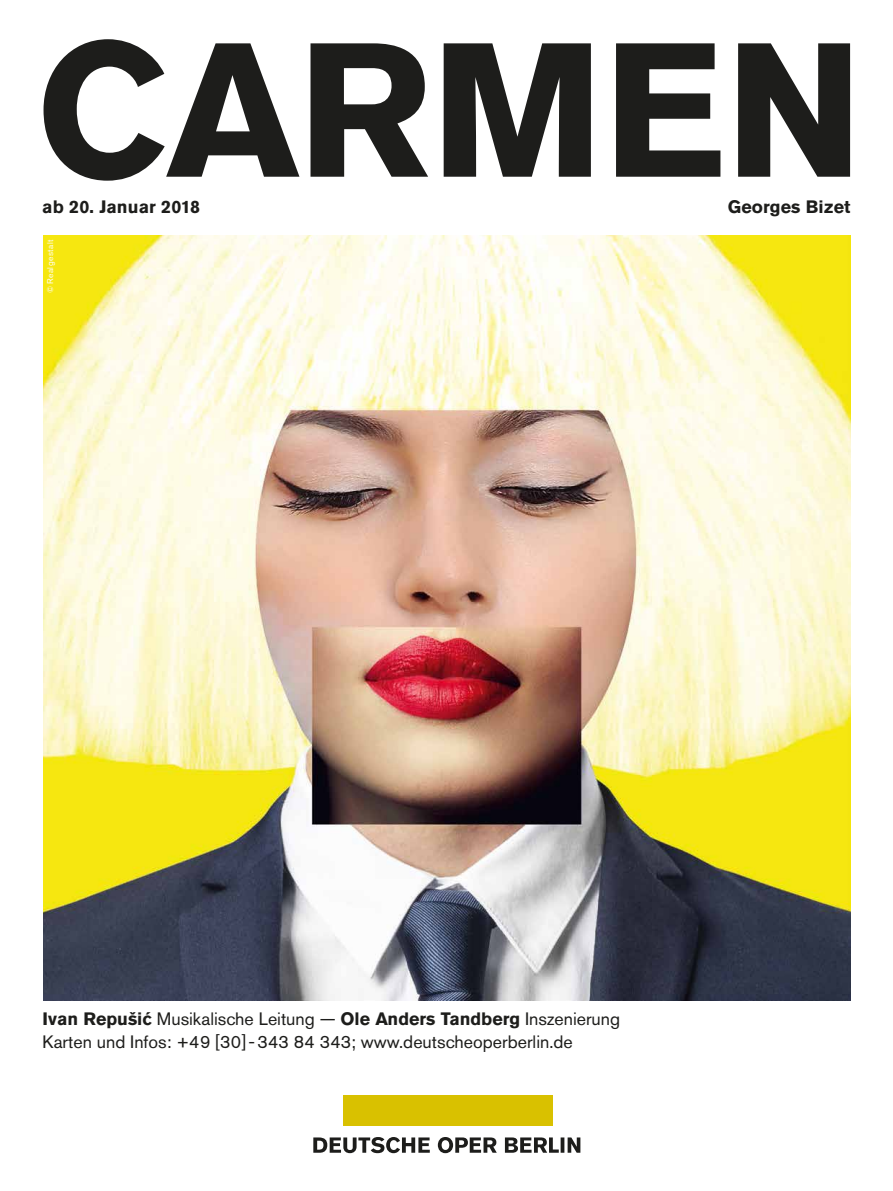
<style>
.page{position:relative;width:893px;height:1191px;background:#fff}
.page>*{position:absolute;margin:0;border:0;box-sizing:border-box;transform-origin:0 0}
.t1{font:700 188.85px "Akzidenz Grotesk Pro";letter-spacing:-.005em;color:#1d1d1b}
.t2{font:17.85px/23.2px "Akzidenz Grotesk Pro";color:#1d1d1b}
.t3{font:700 17.85px "Akzidenz Grotesk Pro";letter-spacing:.005em;color:#1d1d1b}
.t4{font:8.4px "Akzidenz Grotesk Pro";letter-spacing:.05em;color:#fff}
.s1{font-weight:700}
</style>
<div class="page">
<svg style="left:313px;top:1137px;width:267px;height:16px"></svg>
<div style="left:343px;top:1095px;width:210px;height:31px;background:#d9c100"></div>
<img style="left:43px;top:235px;width:808px;height:765px">
<h1 class="t1" style="left:36px;top:-12px;width:828px">CARMEN</h1>
<p class="t3" style="left:42px;top:195px;width:159px">ab 20. Januar 2018</p>
<p class="t4" style="left:45px;top:293px;width:55px;rotate:-90deg">© Realgestalt</p>
<p class="t3" style="left:728px;top:195px;width:124px">Georges Bizet</p>
<p class="t2" style="left:43px;top:1006px;width:579px"><span class="s1">Ivan Repušić</span> Musikalische Leitung — <span class="s1">Ole Anders Tandberg</span> Inszenierung<br>Karten und Infos: +49 [30]-343 84 343; www.deutscheoperberlin.de</p>
</div>
